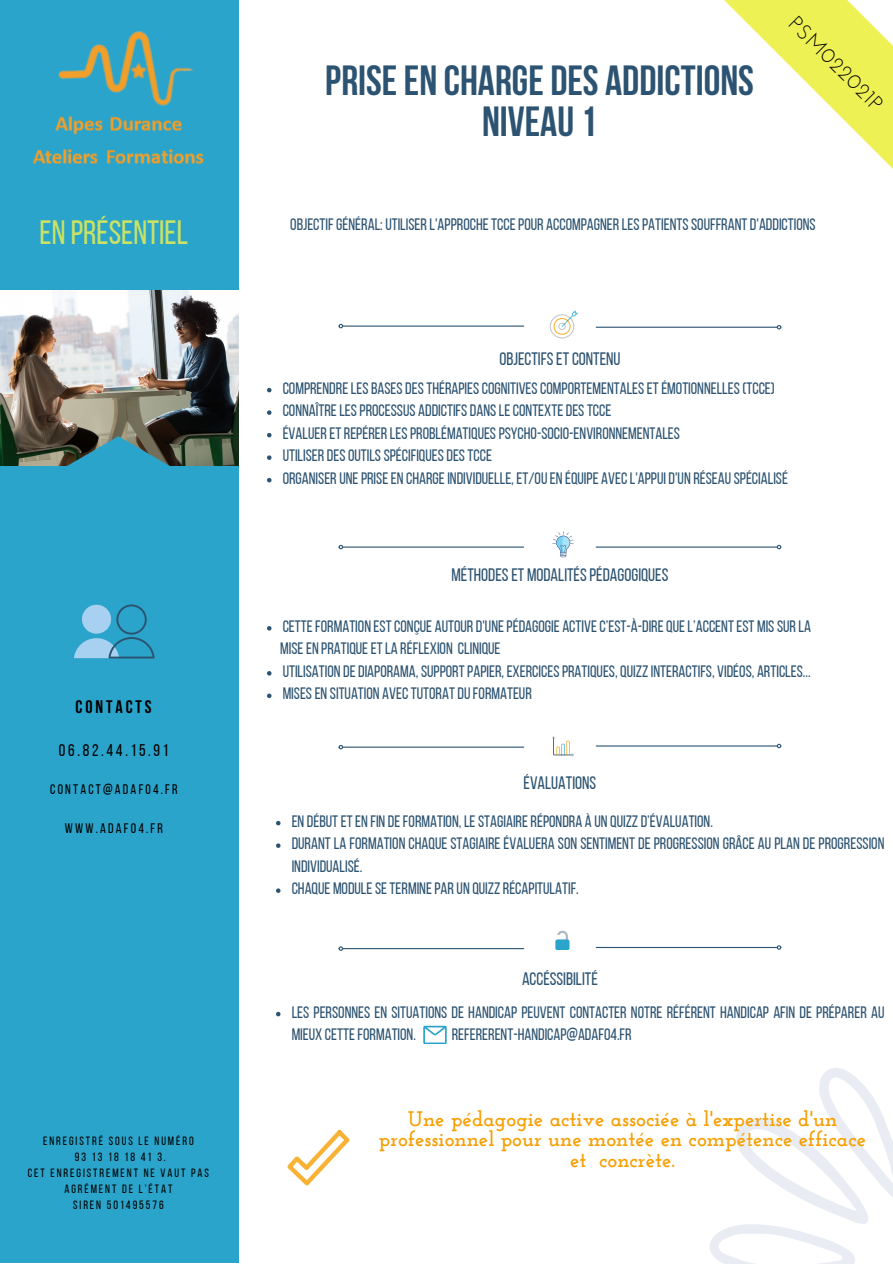
<style>
.page{position:relative;width:893px;height:1264px;background:#fff}
.page>*{position:absolute;margin:0;border:0;box-sizing:border-box;transform-origin:0 0}
.t1{font:700 42px/40.5px "Bebas Neue";color:#2c5371;text-align:center}
.t2{font:33.75px "Bebas Neue";color:#c9e265}
.t3{font:21.15px "Josefin Sans";color:#000}
.t4{font:700 21px/20.2px "Josefin Slab";color:#f6a006;text-align:center}
.t5{font:700 18.15px "Bebas Neue";letter-spacing:.16em;color:#000}
.t6{font:18px "Bebas Neue";color:#2c5371}
.t7{font:16.8px "Bebas Neue";letter-spacing:.16em;color:#000}
.t8{font:16.5px/22.5px "Bebas Neue";color:#2c5371}
.t9{font:13.8px "Bebas Neue";letter-spacing:.16em;color:#000}
.t10{font:12px/16px "Bebas Neue";letter-spacing:.16em;color:#000;text-align:center}
.t11{font:10.5px "Josefin Sans";letter-spacing:.16em;color:#000}
</style>
<div class="page">
<svg style="left:724px;top:0;width:168px;height:168px"></svg>
<div style="left:0;top:0;width:239px;height:1262px;background:#2aa4cb"></div>
<img style="left:0;top:291px;width:238px;height:174px">
<svg style="left:74px;top:604px;width:81px;height:54px"></svg>
<img style="left:32px;top:31px;width:172px;height:133px">
<hr style="left:343px;top:325px;width:180px;height:2px;background:#2c5371">
<svg style="left:338px;top:324px;width:5px;height:4px"></svg>
<hr style="left:596px;top:327px;width:180px;height:1px;background:#2c5371">
<svg style="left:776px;top:325px;width:5px;height:4px"></svg>
<svg style="left:549px;top:310px;width:29px;height:28px"></svg>
<hr style="left:343px;top:546px;width:180px;height:1px;background:#2c5371">
<svg style="left:338px;top:545px;width:5px;height:4px"></svg>
<hr style="left:596px;top:546px;width:180px;height:1px;background:#2c5371">
<svg style="left:776px;top:545px;width:5px;height:4px"></svg>
<svg style="left:552px;top:531px;width:21px;height:26px"></svg>
<hr style="left:343px;top:746px;width:180px;height:1px;background:#2c5371">
<svg style="left:338px;top:745px;width:5px;height:4px"></svg>
<hr style="left:596px;top:745px;width:180px;height:1px;background:#2c5371">
<svg style="left:776px;top:743px;width:5px;height:5px"></svg>
<svg style="left:552px;top:736px;width:22px;height:20px"></svg>
<hr style="left:343px;top:948px;width:180px;height:1px;background:#2c5371">
<svg style="left:338px;top:946px;width:5px;height:4px"></svg>
<hr style="left:596px;top:946px;width:180px;height:2px;background:#2c5371">
<svg style="left:776px;top:945px;width:5px;height:4px"></svg>
<svg style="left:557px;top:930px;width:11px;height:9px"></svg>
<div style="left:555px;top:939px;width:14px;height:10px;background:#2aa4cb;border-radius:2px"></div>
<svg style="left:423px;top:1025px;width:23px;height:18px"></svg>
<svg style="left:276px;top:1011px;width:4px;height:5px"></svg>
<svg style="left:709px;top:1068px;width:183px;height:195px"></svg>
<svg style="left:0;top:436px;width:236px;height:30px"></svg>
<svg style="left:267px;top:626px;width:4px;height:4px"></svg>
<svg style="left:267px;top:671px;width:4px;height:4px"></svg>
<svg style="left:267px;top:693px;width:4px;height:5px"></svg>
<svg style="left:276px;top:820px;width:4px;height:5px"></svg>
<svg style="left:276px;top:843px;width:4px;height:4px"></svg>
<svg style="left:276px;top:888px;width:4px;height:4px"></svg>
<svg style="left:267px;top:388px;width:4px;height:4px"></svg>
<svg style="left:267px;top:410px;width:4px;height:5px"></svg>
<svg style="left:267px;top:433px;width:4px;height:4px"></svg>
<svg style="left:267px;top:455px;width:4px;height:5px"></svg>
<svg style="left:267px;top:478px;width:4px;height:4px"></svg>
<svg style="left:287px;top:1130px;width:62px;height:55px"></svg>
<p class="t2" style="left:40px;top:218px;width:150px">EN PRÉSENTIEL</p>
<p class="t5" style="left:75px;top:699px;width:78px">CONTACTS</p>
<h3 class="t7" style="left:59px;top:743px;width:111px">06.82.44.15.91</h3>
<h1 class="t9" style="left:50px;top:784px;width:129px">CONTACT@ADAF04.FR</h1>
<p class="t9" style="left:65px;top:822px;width:99px">WWW.ADAF04.FR</p>
<p class="t10" style="left:43px;top:1133px;width:152px">ENREGISTRÉ SOUS LE NUMÉRO</p>
<p class="t10" style="left:75px;top:1149px;width:92px">93 13 18 18 41 3.</p>
<p class="t10" style="left:28px;top:1165px;width:183px">CET ENREGISTREMENT NE VAUT PAS<br>AGRÉMENT DE L’ÉTAT</p>
<p class="t10" style="left:73px;top:1197px;width:92px">SIREN 501495576</p>
<p class="t11" style="left:64px;top:1141px;width:102px">SIRET 501495576</p>
<p class="t1" style="left:325px;top:64px;width:430px">PRISEEN CHARGE DES ADDICTIONS<br>NIVEAU1</p>
<p class="t3" style="left:798px;top:14px;width:124px;rotate:45deg">PSM022021P</p>
<p class="t8" style="left:290px;top:214px;width:527px">OBJECTIFGÉNÉRAL: UTILISERL'APPROCHETCCEPOUR ACCOMPAGNERLESPATIENTSSOUFFRANTD'ADDICTIONS</p>
<p class="t6" style="left:499px;top:351px;width:123px">OBJECTIFS ET CONTENU</p>
<p class="t8" style="left:283px;top:378px;width:493px">COMPRENDRELESBASESDESTHÉRAPIESCOGNITIVESCOMPORTEMENTALESETÉMOTIONNELLES(TCCE)</p>
<p class="t8" style="left:283px;top:400px;width:330px">CONNAÎTRELESPROCESSUS ADDICTIFSDANSLECONTEXTEDESTCCE</p>
<p class="t8" style="left:283px;top:423px;width:399px">ÉVALUERETREPÉRERLESPROBLÉMATIQUESPSYCHO-SOCIO-ENVIRONNEMENTALES</p>
<p class="t8" style="left:283px;top:445px;width:211px">UTILISERDESOUTILSSPÉCIFIQUESDESTCCE</p>
<p class="t8" style="left:283px;top:468px;width:507px">ORGANISERUNEPRISEEN CHARGEINDIVIDUELLE, ET/OUEN ÉQUIPE AVECL'APPUI D'UN RÉSEAUSPÉCIALISÉ</p>
<p class="t6" style="left:451px;top:568px;width:218px">MÉTHODES ET MODALITÉS PÉDAGOGIQUES</p>
<p class="t8" style="left:283px;top:616px;width:530px">CETTEFORMATION ESTCONÇUE AUTOURD'UNEPÉDAGOGIE ACTIVEC’EST-À-DIREQUEL’ACCENTEST MISSURLA</p>
<p class="t8" style="left:280px;top:639px;width:222px">MISEEN PRATIQUEETLA RÉFLEXION CLINIQUE</p>
<p class="t8" style="left:283px;top:661px;width:529px">UTILISATION DEDIAPORAMA, SUPPORTPAPIER, EXERCICESPRATIQUES, QUIZZINTERACTIFS, VIDÉOS, ARTICLES...</p>
<p class="t8" style="left:283px;top:684px;width:251px">MISESEN SITUATION AVECTUTORATDUFORMATEUR</p>
<p class="t6" style="left:523px;top:776px;width:74px">ÉVALUATIONS</p>
<p class="t8" style="left:292px;top:811px;width:422px">EN DÉBUTETEN FIN DEFORMATION, LESTAGIAIRERÉPONDRA À UN QUIZZ D’ÉVALUATION.</p>
<p class="t8" style="left:292px;top:833px;width:594px">DURANT LA FORMATION CHAQUE STAGIAIRE ÉVALUERA SON SENTIMENT DE PROGRESSION GRÂCE AU PLAN DE PROGRESSION<br>INDIVIDUALISÉ.</p>
<p class="t8" style="left:292px;top:878px;width:288px">CHAQUE MODULESETERMINEPARUN QUIZZRÉCAPITULATIF.</p>
<p class="t6" style="left:522px;top:971px;width:77px">ACCÉSSIBILITÉ</p>
<h6 class="t8" style="left:292px;top:1002px;width:594px">LES PERSONNES EN SITUATIONS DE HANDICAP PEUVENT CONTACTER NOTRE RÉFÉRENT HANDICAP AFIN DE PRÉPARER AU<br>MIEUX CETTEFORMATION.</h6>
<h6 class="t8" style="left:452px;top:1024px;width:181px">REFERERENT-HANDICAP@ADAF04.FR</h6>
<p class="t4" style="left:379px;top:1110px;width:488px">Une pédagogie active associée à l'expertise d'un professionnel pour une montée en compétence efficace et concrète.</p>
</div>
